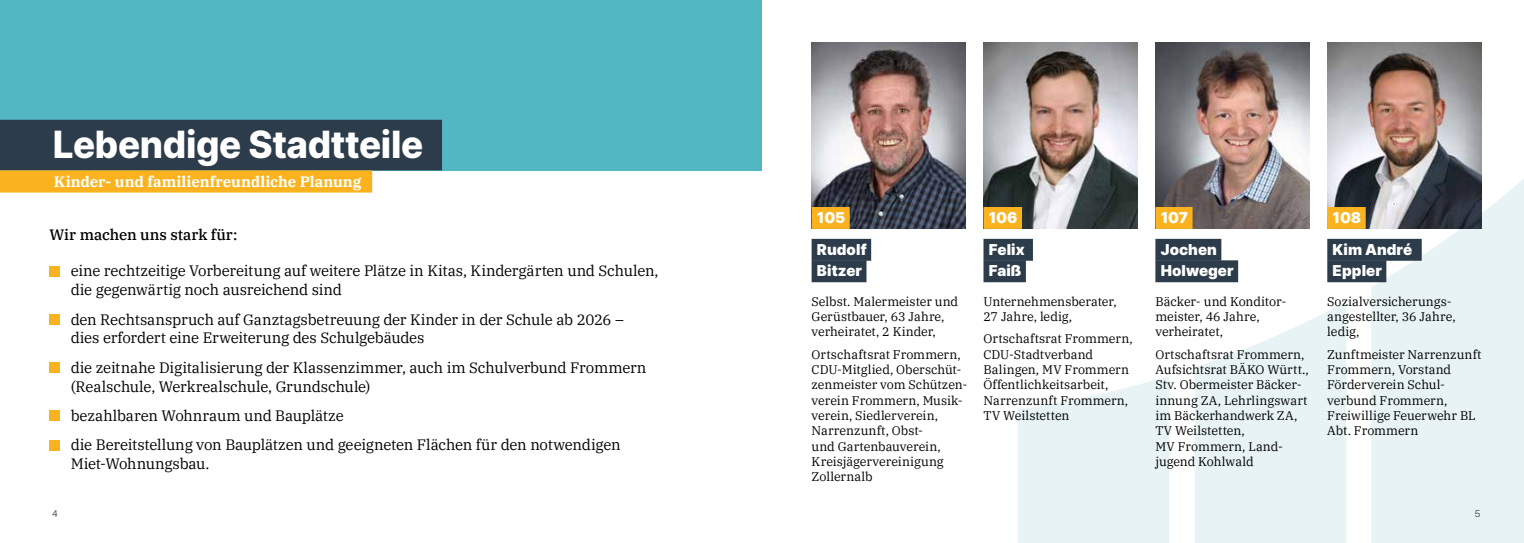
<style>
.page{position:relative;width:1524px;height:543px;background:#fff}
.page>*{position:absolute;margin:0;border:0;box-sizing:border-box;transform-origin:0 0}
.t1{font:800 37.5px "Inter";letter-spacing:-.01em;color:#fff}
.t2{font:italic 17.5px "Work Sans";color:#fff}
.t3{font:15px/18.8px "IBM Plex Serif";letter-spacing:-.015em;color:#000}
.t4{font:900 15px/21.5px "Inter";letter-spacing:.005em;color:#fff}
.t5{font:700 15px "IBM Plex Serif";color:#fff}
.t6{font:500 15px "IBM Plex Serif";color:#000}
.t7{font:12.5px/15.4px "IBM Plex Serif";letter-spacing:-.005em;color:#000}
.t8{font:10px "Work Sans";color:#000}
</style>
<div class="page">
<div style="left:1371px;top:168px;width:153px;height:374px;background:#e7f3f5"></div>
<svg style="left:1195px;top:302px;width:151px;height:240px;background:#eaf4f6"></svg>
<svg style="left:1018px;top:376px;width:151px;height:166px;background:#e9f4f6"></svg>
<div style="left:50px;top:266px;width:10px;height:10px;background:#fab31e"></div>
<div style="left:50px;top:314px;width:10px;height:10px;background:#fab31e"></div>
<div style="left:50px;top:362px;width:10px;height:10px;background:#fab31e"></div>
<div style="left:50px;top:410px;width:10px;height:10px;background:#fab31e"></div>
<div style="left:50px;top:439px;width:10px;height:11px;background:#fab31e"></div>
<div style="left:0;top:0;width:762px;height:170px;background:#52b7c1"></div>
<div style="left:811px;top:238px;width:60px;height:22px;background:#2d3c4b"></div>
<div style="left:811px;top:260px;width:55px;height:22px;background:#2d3c4b"></div>
<img style="left:811px;top:43px;width:155px;height:186px">
<div style="left:983px;top:238px;width:50px;height:22px;background:#2d3c4b"></div>
<div style="left:983px;top:260px;width:43px;height:22px;background:#2d3c4b"></div>
<img style="left:983px;top:43px;width:154px;height:186px">
<div style="left:1155px;top:238px;width:66px;height:22px;background:#2d3c4b"></div>
<div style="left:1155px;top:260px;width:83px;height:22px;background:#2d3c4b"></div>
<img style="left:1155px;top:43px;width:154px;height:186px">
<div style="left:1327px;top:238px;width:94px;height:22px;background:#2d3c4b"></div>
<div style="left:1327px;top:260px;width:59px;height:22px;background:#2d3c4b"></div>
<img style="left:1327px;top:43px;width:154px;height:186px">
<div style="left:811px;top:207px;width:39px;height:22px;background:#fab31e"></div>
<div style="left:983px;top:207px;width:39px;height:22px;background:#fab31e"></div>
<div style="left:1155px;top:207px;width:37px;height:22px;background:#fab31e"></div>
<div style="left:1327px;top:207px;width:38px;height:22px;background:#fab31e"></div>
<div style="left:0;top:120px;width:442px;height:50px;background:#2d3c4b"></div>
<div style="left:0;top:170px;width:372px;height:22px;background:#fab31e"></div>
<h1 class="t1" style="left:53px;top:116px;width:372px">Lebendige Stadtteile</h1>
<p class="t5" style="left:54px;top:169px;width:309px">Kinder- und familienfreundliche Planung</p>
<h2 class="t2" style="left:43px;top:122px;width:267px">WIR BRAUCHEN ANSCHLUSS …</h2>
<p class="t6" style="left:50px;top:222px;width:189px">Wir machen uns stark für:</p>
<p class="t3" style="left:71px;top:260px;width:589px">eine rechtzeitige Vorbereitung auf weitere Plätze in Kitas, Kindergärten und Schulen, die gegenwärtig noch ausreichend sind</p>
<p class="t3" style="left:71px;top:308px;width:555px">den Rechtsanspruch auf Ganztagsbetreuung der Kinder in der Schule ab 2026 – dies erfordert eine Erweiterung des Schulgebäudes</p>
<p class="t3" style="left:71px;top:356px;width:577px">die zeitnahe Digitalisierung der Klassenzimmer, auch im Schulverbund Frommern (Realschule, Werkrealschule, Grundschule)</p>
<p class="t3" style="left:71px;top:399px;width:551px;line-height:29.4px">bezahlbaren Wohnraum und Bauplätze<br>die Bereitstellung von Bauplätzen und geeigneten Flächen für den notwendigen</p>
<p class="t3" style="left:71px;top:453px;width:140px">Miet-Wohnungsbau.</p>
<p class="t4" style="left:817px;top:206px;width:30px">105</p>
<p class="t4" style="left:989px;top:206px;width:30px">106</p>
<p class="t4" style="left:1160px;top:206px;width:29px">107</p>
<p class="t4" style="left:1332px;top:206px;width:30px">108</p>
<p class="t4" style="left:817px;top:237px;width:51px">Rudolf<br>Bitzer</p>
<p class="t7" style="left:811px;top:292px;width:148px">Selbst. Malermeister und<br>Gerüstbauer, 63 Jahre, verheiratet, 2 Kinder,</p>
<p class="t7" style="left:811px;top:345px;width:157px">Ortschaftsrat Frommern,<br>CDU-Mitglied, Oberschüt&shy;zenmeister vom Schützen&shy;verein Frommern, Musik&shy;verein, Siedlerverein,<br>Narrenzunft, Obst-<br>und Gartenbauverein,<br>Kreisjägervereinigung<br>Zollernalb</p>
<p class="t4" style="left:989px;top:237px;width:37px">Felix<br>Faiß</p>
<p class="t7" style="left:983px;top:292px;width:135px">Unternehmensberater,<br>27 Jahre, ledig,</p>
<p class="t7" style="left:983px;top:330px;width:151px">Ortschaftsrat Frommern,<br>CDU-Stadtverband<br>Balingen, MV Frommern<br>Öffentlichkeitsarbeit,<br>Narrenzunft Frommern,<br>TV Weilstetten</p>
<p class="t4" style="left:1160px;top:237px;width:74px">Jochen<br>Holweger</p>
<p class="t7" style="left:1155px;top:292px;width:132px">Bäcker- und Konditor&shy;meister, 46 Jahre, verheiratet,</p>
<p class="t7" style="left:1155px;top:345px;width:155px">Ortschaftsrat Frommern,<br>Aufsichtsrat BÄKO Württ.,<br>Stv. Obermeister Bäcker&shy;innung ZA, Lehrlingswart im Bäckerhandwerk ZA,<br>TV Weilstetten,<br>MV Frommern, Land&shy;jugend Kohlwald</p>
<p class="t4" style="left:1332px;top:237px;width:81px">Kim André<br>Eppler</p>
<p class="t7" style="left:1327px;top:292px;width:130px">Sozialversicherungs&shy;angestellter, 36 Jahre, ledig,</p>
<p class="t7" style="left:1327px;top:345px;width:156px">Zunftmeister Narrenzunft<br>Frommern, Vorstand<br>Förderverein Schul&shy;verbund Frommern,<br>Freiwillige Feuerwehr BL<br>Abt. Frommern</p>
<p class="t8" style="left:52px;top:505px;width:7px">4</p>
<p class="t8" style="left:1474px;top:505px;width:7px">5</p>
</div>
